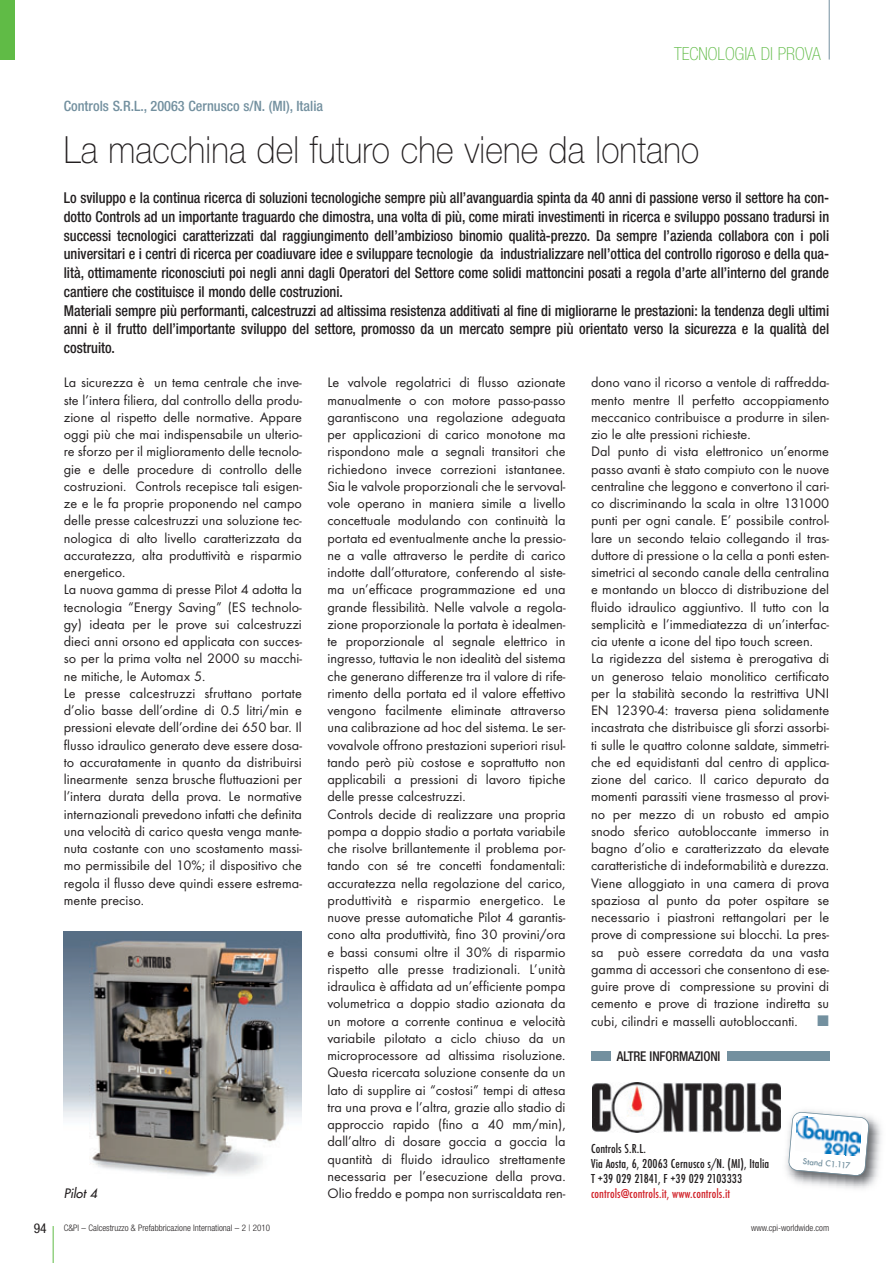
<style>
.page{position:relative;width:893px;height:1263px;background:#fff}
.page>*{position:absolute;margin:0;border:0;box-sizing:border-box;transform-origin:0 0}
.t1{font:100 37.5px "Helvetica Neue";letter-spacing:.005em;color:#231f20;scale:.9 1}
.t2{font:100 condensed 18px "Helvetica Neue";color:#60bb46}
.t3{font:500 condensed 15px/18.8px "Helvetica Neue";color:#231f20;scale:.95 1}
.t4{font:14.25px/17.2px "Futura T";color:#231f20}
.t5{font:500 condensed 14.25px "Helvetica Neue";color:#73909f}
.t6{font:14.25px "European Pi Three";color:#73909f}
.t7{font:500 condensed 13.5px/15px "Futura T";letter-spacing:.005em;color:#231f20}
.t8{font:500 condensed 13.5px "Futura T";letter-spacing:.005em;color:#d1232a}
.t9{font:500 condensed 13.5px "Helvetica Neue";letter-spacing:-.01em;color:#231f20;scale:.95 1}
.t10{font:condensed 13.5px "Helvetica Neue";color:#231f20}
.t11{font:italic 12.75px "Futura";color:#231f20}
.t12{font:300 condensed 9px "Helvetica Neue";color:#231f20}
.t13{font:500 9px "Futura T";color:#73909f}
</style>
<div class="page">
<hr style="left:53px;top:1226px;width:1px;height:37px;background:#60bb46">
<hr style="left:829px;top:0;width:1px;height:60px;background:#73909f">
<div style="left:0;top:0;width:15px;height:60px;background:#60bb46"></div>
<img style="left:592px;top:1082px;width:188px;height:50px">
<div style="left:591px;top:1051px;width:19px;height:10px;background:#73909f"></div>
<div style="left:727px;top:1051px;width:102px;height:10px;background:#73909f"></div>
<img style="left:64px;top:931px;width:238px;height:245px">
<img style="left:778px;top:1102px;width:104px;height:87px">
<svg style="left:788px;top:1111px;width:81px;height:65px"></svg>
<p class="t5" style="left:64px;top:101px;width:261px">Controls S.R.L., 20063 Cernusco s/N. (MI), Italia</p>
<p class="t2" style="left:674px;top:47px;width:148px">TECNOLOGIA DI PROVA</p>
<h1 class="t1" style="left:64px;top:136px;width:707px">La macchina del futuro che viene da lontano</h1>
<p class="t3" style="left:64px;top:190px;width:807px">Lo sviluppo e la continua ricerca di soluzioni tecnologiche sempre più all’avanguardia spinta da 40 anni di passione verso il settore ha con&shy;dotto Controls ad un importante traguardo che dimostra, una volta di più, come mirati investimenti in ricerca e sviluppo possano tradursi in successi tecnologici caratterizzati dal raggiungimento dell’ambizioso binomio qualità-prezzo. Da sempre l’azienda collabora con i poli universitari e i centri di ricerca per coadiuvare idee e sviluppare tecnologie da industrializzare nell’ottica del controllo rigoroso e della qua&shy;lità, ottimamente riconosciuti poi negli anni dagli Operatori del Settore come solidi mattoncini posati a regola d’arte all’interno del grande cantiere che costituisce il mondo delle costruzioni.<br>Materiali sempre più performanti, calcestruzzi ad altissima resistenza additivati al fine di migliorarne le prestazioni: la tendenza degli ultimi anni è il frutto dell’importante sviluppo del settore, promosso da un mercato sempre più orientato verso la sicurezza e la qualità del costruito.</p>
<p class="t4" style="left:64px;top:375px;width:240px">La sicurezza è un tema centrale che inve&shy;ste l’intera filiera, dal controllo della produ&shy;zione al rispetto delle normative. Appare oggi più che mai indispensabile un ulterio&shy;re sforzo per il miglioramento delle tecnolo&shy;gie e delle procedure di controllo delle costruzioni. Controls recepisce tali esigen&shy;ze e le fa proprie proponendo nel campo delle presse calcestruzzi una soluzione tec&shy;nologica di alto livello caratterizzata da accuratezza, alta produttività e risparmio energetico.<br>La nuova gamma di presse Pilot 4 adotta la tecnologia “Energy Saving” (ES technolo&shy;gy) ideata per le prove sui calcestruzzi dieci anni orsono ed applicata con succes&shy;so per la prima volta nel 2000 su macchi&shy;ne mitiche, le Automax 5.<br>Le presse calcestruzzi sfruttano portate d’olio basse dell’ordine di 0.5 litri/min e pressioni elevate dell’ordine dei 650 bar. Il flusso idraulico generato deve essere dosa&shy;to accuratamente in quanto da distribuirsi linearmente senza brusche fluttuazioni per l’intera durata della prova. Le normative internazionali prevedono infatti che definita una velocità di carico questa venga mante&shy;nuta costante con uno scostamento massi&shy;mo permissibile del 10%; il dispositivo che regola il flusso deve quindi essere estrema&shy;mente preciso.</p>
<p class="t4" style="left:327px;top:375px;width:240px">Le valvole regolatrici di flusso azionate manualmente o con motore passo-passo garantiscono una regolazione adeguata per applicazioni di carico monotone ma rispondono male a segnali transitori che richiedono invece correzioni istantanee.<br>Sia le valvole proporzionali che le servoval&shy;vole operano in maniera simile a livello concettuale modulando con continuità la portata ed eventualmente anche la pressio&shy;ne a valle attraverso le perdite di carico indotte dall’otturatore, conferendo al siste&shy;ma un’efficace programmazione ed una grande flessibilità. Nelle valvole a regola&shy;zione proporzionale la portata è idealmen&shy;te proporzionale al segnale elettrico in ingresso, tuttavia le non idealità del sistema che generano differenze tra il valore di rife&shy;rimento della portata ed il valore effettivo vengono facilmente eliminate attraverso una calibrazione ad hoc del sistema. Le ser&shy;vovalvole offrono prestazioni superiori risul&shy;tando però più costose e soprattutto non applicabili a pressioni di lavoro tipiche delle presse calcestruzzi.<br>Controls decide di realizzare una propria pompa a doppio stadio a portata variabile che risolve brillantemente il problema por&shy;tando con sé tre concetti fondamentali: accuratezza nella regolazione del carico, produttività e risparmio energetico. Le nuove presse automatiche Pilot 4 garantis&shy;cono alta produttività, fino 30 provini/ora e bassi consumi oltre il 30% di risparmio rispetto alle presse tradizionali. L’unità idraulica è affidata ad un’efficiente pompa volumetrica a doppio stadio azionata da un motore a corrente continua e velocità variabile pilotato a ciclo chiuso da un microprocessore ad altissima risoluzione.<br>Questa ricercata soluzione consente da un lato di supplire ai “costosi” tempi di attesa tra una prova e l’altra, grazie allo stadio di approccio rapido (fino a 40 mm/min), dall’altro di dosare goccia a goccia la quantità di fluido idraulico strettamente necessaria per l’esecuzione della prova.<br>Olio freddo e pompa non surriscaldata ren-</p>
<p class="t4" style="left:591px;top:375px;width:240px">dono vano il ricorso a ventole di raffredda&shy;mento mentre Il perfetto accoppiamento meccanico contribuisce a produrre in silen&shy;zio le alte pressioni richieste.<br>Dal punto di vista elettronico un’enorme passo avanti è stato compiuto con le nuove centraline che leggono e convertono il cari&shy;co discriminando la scala in oltre 131000 punti per ogni canale. E’ possibile control&shy;lare un secondo telaio collegando il tras&shy;duttore di pressione o la cella a ponti esten&shy;simetrici al secondo canale della centralina e montando un blocco di distribuzione del fluido idraulico aggiuntivo. Il tutto con la semplicità e l’immediatezza di un’interfac&shy;cia utente a icone del tipo touch screen.<br>La rigidezza del sistema è prerogativa di un generoso telaio monolitico certificato per la stabilità secondo la restrittiva UNI EN 12390-4: traversa piena solidamente incastrata che distribuisce gli sforzi assorbi&shy;ti sulle le quattro colonne saldate, simmetri&shy;che ed equidistanti dal centro di applica&shy;zione del carico. Il carico depurato da momenti parassiti viene trasmesso al provi&shy;no per mezzo di un robusto ed ampio snodo sferico autobloccante immerso in bagno d’olio e caratterizzato da elevate caratteristiche di indeformabilità e durezza.<br>Viene alloggiato in una camera di prova spaziosa al punto da poter ospitare se necessario i piastroni rettangolari per le prove di compressione sui blocchi. La pres&shy;sa può essere corredata da una vasta gamma di accessori che consentono di ese&shy;guire prove di compressione su provini di cemento e prove di trazione indiretta su cubi, cilindri e masselli autobloccanti.</p>
<p class="t6" style="left:817px;top:1012px;width:13px">-</p>
<p class="t9" style="left:617px;top:1051px;width:111px">ALTRE INFORMAZIONI</p>
<p class="t7" style="left:591px;top:1142px;width:180px">Controls S.R.L.<br>Via Aosta, 6, 20063 Cernusco s/N. (MI), Italia<br>T +39 029 21841, F +39 029 2103333</p>
<p class="t13" style="left:803px;top:1158px;width:49px;rotate:5deg">Stand C1.117</p>
<p class="t11" style="left:64px;top:1187px;width:37px">Pilot 4</p>
<p class="t8" style="left:591px;top:1188px;width:141px">controls@controls.it, www.controls.it</p>
<p class="t10" style="left:34px;top:1223px;width:14px">94</p>
<p class="t12" style="left:64px;top:1225px;width:208px">C&amp;PI – Calcestruzzo &amp; Prefabbricazione International – 2 | 2010</p>
<p class="t12" style="left:751px;top:1225px;width:80px">www.cpi-worldwide.com</p>
</div>
